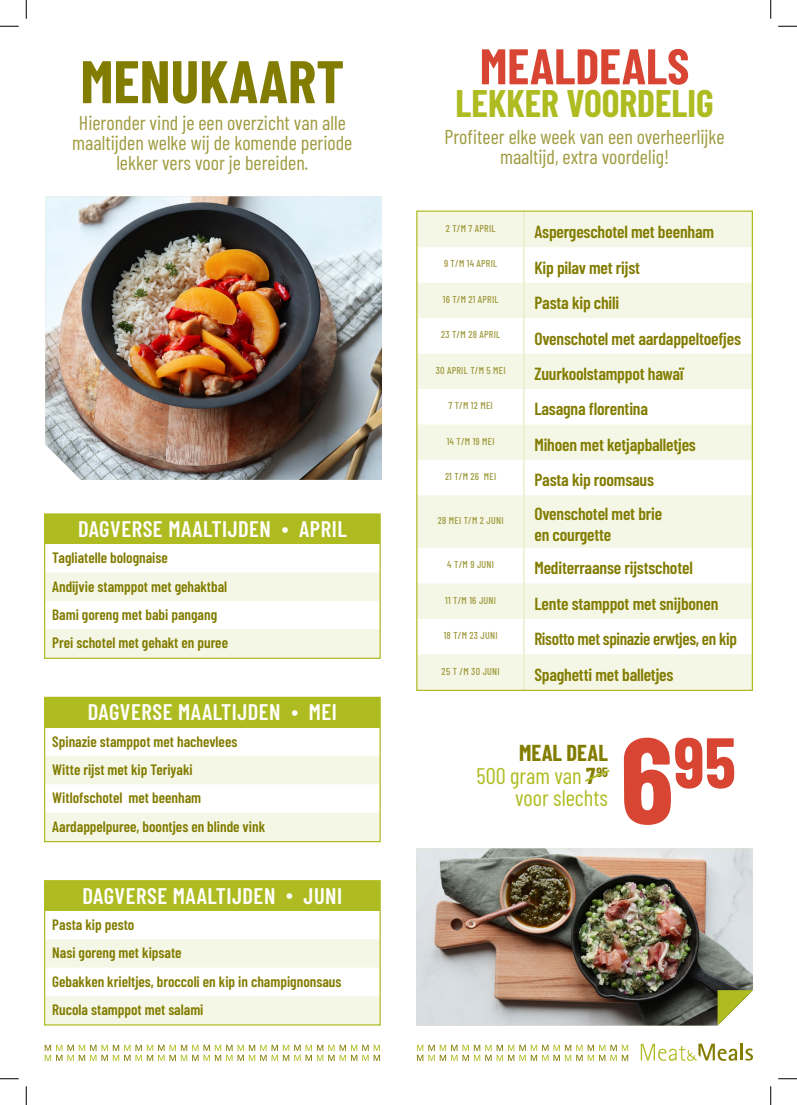
<style>
.page{position:relative;width:797px;height:1105px;background:#fff}
.page>*{position:absolute;margin:0;border:0;box-sizing:border-box;transform-origin:0 0}
.t1{font:700 71px "Barlow Condensed";color:#d84533}
.Titels_-_binnenpagina_-_38pt{font:700 60px "Barlow Condensed";color:#827c00}
.Titels_-_binnenpagina_-_38pt-2{font:700 50px "Barlow Condensed";color:#d84533}
.Titels_-_binnenpagina_-_38pt-3{font:700 37.5px "Barlow Condensed";color:#aebc21}
.Tabel_tekst{font:600 22.5px "Barlow Condensed";letter-spacing:.025em;color:#fff}
.t2{font:22.5px/22.5px "Barlow Condensed";color:#aebc21;text-align:right}
.t3{font:700 22.5px "Barlow Condensed";color:#827c00}
.Titels_-_binnenpagina_-_38pt-4{font:20px/20px "Barlow Condensed";color:#9f9a3e;text-align:center}
.Paragraph_Style_1{font:600 17.5px "Barlow Condensed";letter-spacing:-.01em;color:#827c00}
.Paragraph_Style_1-2{font:600 15px "Barlow Condensed";color:#827c00}
.Paragraph_Style_1-3{font:500 10px "Barlow Condensed";letter-spacing:.025em;color:#9f9a3e}
.s1{font-weight:700;color:#827c00}
.s2{font-size:121.88px}
</style>
<div class="page">
<svg style="left:45px;top:1045px;width:335px;height:16px"></svg>
<svg style="left:417px;top:1045px;width:211px;height:16px"></svg>
<svg style="left:640px;top:1043px;width:113px;height:18px"></svg>
<img style="left:416px;top:848px;width:337px;height:177px">
<div style="left:714px;top:987px;width:39px;height:39px;background:#231f20;opacity:.25"></div>
<svg style="left:717px;top:990px;width:36px;height:35px"></svg>
<div style="left:45px;top:515px;width:334px;height:29px;background:#aebc21"></div>
<svg style="left:46px;top:573px;width:333px;height:84px"></svg>
<div style="left:44px;top:513px;width:337px;height:146px;border:1px solid #aebc21"></div>
<div style="left:45px;top:698px;width:334px;height:30px;background:#aebc21"></div>
<svg style="left:46px;top:756px;width:333px;height:84px"></svg>
<div style="left:44px;top:697px;width:337px;height:145px;border:1px solid #aebc21"></div>
<div style="left:45px;top:881px;width:334px;height:30px;background:#aebc21"></div>
<svg style="left:46px;top:939px;width:333px;height:84px"></svg>
<div style="left:44px;top:880px;width:337px;height:145px;border:1px solid #aebc21"></div>
<img style="left:45px;top:196px;width:337px;height:284px">
<svg style="left:418px;top:213px;width:333px;height:476px;fill:#f5f7e6"></svg>
<hr style="left:523px;top:212px;width:1px;height:35px;background:#e6eac3">
<hr style="left:523px;top:247px;width:1px;height:36px;background:#e6eac3">
<hr style="left:523px;top:283px;width:1px;height:35px;background:#e6eac3">
<hr style="left:523px;top:318px;width:1px;height:35px;background:#e6eac3">
<hr style="left:523px;top:353px;width:1px;height:36px;background:#e6eac3">
<hr style="left:523px;top:389px;width:1px;height:35px;background:#e6eac3">
<hr style="left:523px;top:424px;width:1px;height:36px;background:#e6eac3">
<hr style="left:523px;top:460px;width:1px;height:35px;background:#e6eac3">
<hr style="left:523px;top:495px;width:1px;height:53px;background:#e6eac3">
<hr style="left:523px;top:548px;width:1px;height:35px;background:#e6eac3">
<hr style="left:523px;top:583px;width:1px;height:36px;background:#e6eac3">
<hr style="left:523px;top:619px;width:1px;height:35px;background:#e6eac3">
<hr style="left:523px;top:654px;width:1px;height:36px;background:#e6eac3">
<div style="left:416px;top:211px;width:337px;height:480px;border:1px solid #aebc21"></div>
<svg style="left:585px;top:769px;width:25px;height:13px"></svg>
<svg style="left:0;top:25px;width:19px;height:2px"></svg>
<svg style="left:778px;top:25px;width:19px;height:2px"></svg>
<svg style="left:0;top:1078px;width:19px;height:1px"></svg>
<svg style="left:778px;top:1078px;width:19px;height:1px"></svg>
<svg style="left:25px;top:0;width:2px;height:19px"></svg>
<svg style="left:25px;top:1086px;width:2px;height:19px"></svg>
<svg style="left:770px;top:0;width:1px;height:19px"></svg>
<svg style="left:770px;top:1086px;width:1px;height:19px"></svg>
<p class="Titels_-_binnenpagina_-_38pt" style="left:80px;top:39px;width:265px">MENUKAART</p>
<p class="Titels_-_binnenpagina_-_38pt-4" style="left:72px;top:111px;width:282px">Hieronder vind je een overzicht van alle maaltijden welke wij de komende periode lekker vers voor je bereiden.</p>
<p class="Tabel_tekst" style="left:78px;top:513px;width:270px">DAGVERSE MAALTIJDEN • APRIL</p>
<p class="Paragraph_Style_1-2" style="left:52px;top:547px;width:117px">Tagliatelle bolognaise</p>
<p class="Paragraph_Style_1-2" style="left:52px;top:576px;width:176px">Andijvie stamppot met gehaktbal</p>
<p class="Paragraph_Style_1-2" style="left:52px;top:604px;width:166px">Bami goreng met babi pangang</p>
<p class="Paragraph_Style_1-2" style="left:52px;top:632px;width:177px">Prei schotel met gehakt en puree</p>
<p class="Tabel_tekst" style="left:88px;top:696px;width:251px">DAGVERSE MAALTIJDEN • MEI</p>
<p class="Paragraph_Style_1-2" style="left:52px;top:731px;width:186px">Spinazie stamppot met hachevlees</p>
<p class="Paragraph_Style_1-2" style="left:52px;top:759px;width:142px">Witte rijst met kip Teriyaki</p>
<p class="Paragraph_Style_1-2" style="left:52px;top:787px;width:150px">Witlofschotel met beenham</p>
<p class="Paragraph_Style_1-2" style="left:52px;top:816px;width:214px">Aardappelpuree, boontjes en blinde vink</p>
<p class="Tabel_tekst" style="left:82px;top:879px;width:261px">DAGVERSE MAALTIJDEN • JUNI</p>
<p class="Paragraph_Style_1-2" style="left:52px;top:914px;width:84px">Pasta kip pesto</p>
<p class="Paragraph_Style_1-2" style="left:52px;top:942px;width:131px">Nasi goreng met kipsate</p>
<p class="Paragraph_Style_1-2" style="left:52px;top:971px;width:290px">Gebakken krieltjes, broccoli en kip in champignonsaus</p>
<p class="Paragraph_Style_1-2" style="left:52px;top:999px;width:153px">Rucola stamppot met salami</p>
<p class="Titels_-_binnenpagina_-_38pt-2" style="left:480px;top:31px;width:211px">MEALDEALS</p>
<p class="Titels_-_binnenpagina_-_38pt-3" style="left:455px;top:77px;width:259px">LEKKER VOORDELIG</p>
<p class="Titels_-_binnenpagina_-_38pt-4" style="left:444px;top:125px;width:281px">Profiteer elke week van een overheerlijke maaltijd, extra voordelig!</p>
<p class="Paragraph_Style_1-3" style="left:446px;top:221px;width:51px">2 T/M 7 APRIL</p>
<p class="Paragraph_Style_1" style="left:534px;top:219px;width:181px">Aspergeschotel met beenham</p>
<p class="Paragraph_Style_1-3" style="left:444px;top:257px;width:55px">9 T/M 14 APRIL</p>
<p class="Paragraph_Style_1" style="left:534px;top:255px;width:107px">Kip pilav met rijst</p>
<p class="Paragraph_Style_1-3" style="left:443px;top:292px;width:57px">16 T/M 21 APRIL</p>
<p class="Paragraph_Style_1" style="left:534px;top:290px;width:86px">Pasta kip chili</p>
<p class="Paragraph_Style_1-3" style="left:441px;top:328px;width:61px">23 T/M 28 APRIL</p>
<p class="Paragraph_Style_1" style="left:534px;top:326px;width:208px">Ovenschotel met aardappeltoefjes</p>
<p class="Paragraph_Style_1-3" style="left:436px;top:363px;width:71px">30 APRIL T/M 5 MEI</p>
<p class="Paragraph_Style_1" style="left:534px;top:361px;width:150px">Zuurkoolstamppot hawaï</p>
<p class="Paragraph_Style_1-3" style="left:448px;top:398px;width:46px">7 T/M 12 MEI</p>
<p class="Paragraph_Style_1" style="left:534px;top:397px;width:115px">Lasagna florentina</p>
<p class="Paragraph_Style_1-3" style="left:446px;top:434px;width:49px">14 T/M 19 MEI</p>
<p class="Paragraph_Style_1" style="left:534px;top:432px;width:163px">Mihoen met ketjapballetjes</p>
<p class="Paragraph_Style_1-3" style="left:445px;top:469px;width:53px">21 T/M 26 MEI</p>
<p class="Paragraph_Style_1" style="left:534px;top:467px;width:121px">Pasta kip roomsaus</p>
<p class="Paragraph_Style_1-3" style="left:438px;top:513px;width:67px">28 MEI T/M 2 JUNI</p>
<p class="Paragraph_Style_1" style="left:534px;top:501px;width:129px">Ovenschotel met brie</p>
<p class="Paragraph_Style_1" style="left:534px;top:522px;width:78px">en courgette</p>
<p class="Paragraph_Style_1-3" style="left:447px;top:557px;width:48px">4 T/M 9 JUNI</p>
<p class="Paragraph_Style_1" style="left:534px;top:556px;width:160px">Mediterraanse rijstschotel</p>
<p class="Paragraph_Style_1-3" style="left:445px;top:593px;width:52px">11 T/M 16 JUNI</p>
<p class="Paragraph_Style_1" style="left:534px;top:591px;width:185px">Lente stamppot met snijbonen</p>
<p class="Paragraph_Style_1-3" style="left:443px;top:628px;width:55px">18 T/M 23 JUNI</p>
<p class="Paragraph_Style_1" style="left:534px;top:627px;width:204px">Risotto met spinazie erwtjes, en kip</p>
<p class="Paragraph_Style_1-3" style="left:441px;top:664px;width:60px">25 T /M 30 JUNI</p>
<p class="Paragraph_Style_1" style="left:534px;top:662px;width:140px">Spaghetti met balletjes</p>
<p class="t3" style="left:519px;top:737px;width:90px">MEAL DEAL</p>
<p class="t2" style="left:476px;top:763px;width:133px">500 gram van <span class="s1">7</span><sup>95 </sup>voor slechts</p>
<p class="t1" style="left:620px;top:712px;width:117px"><span class="s2">6</span>95</p>
</div>
